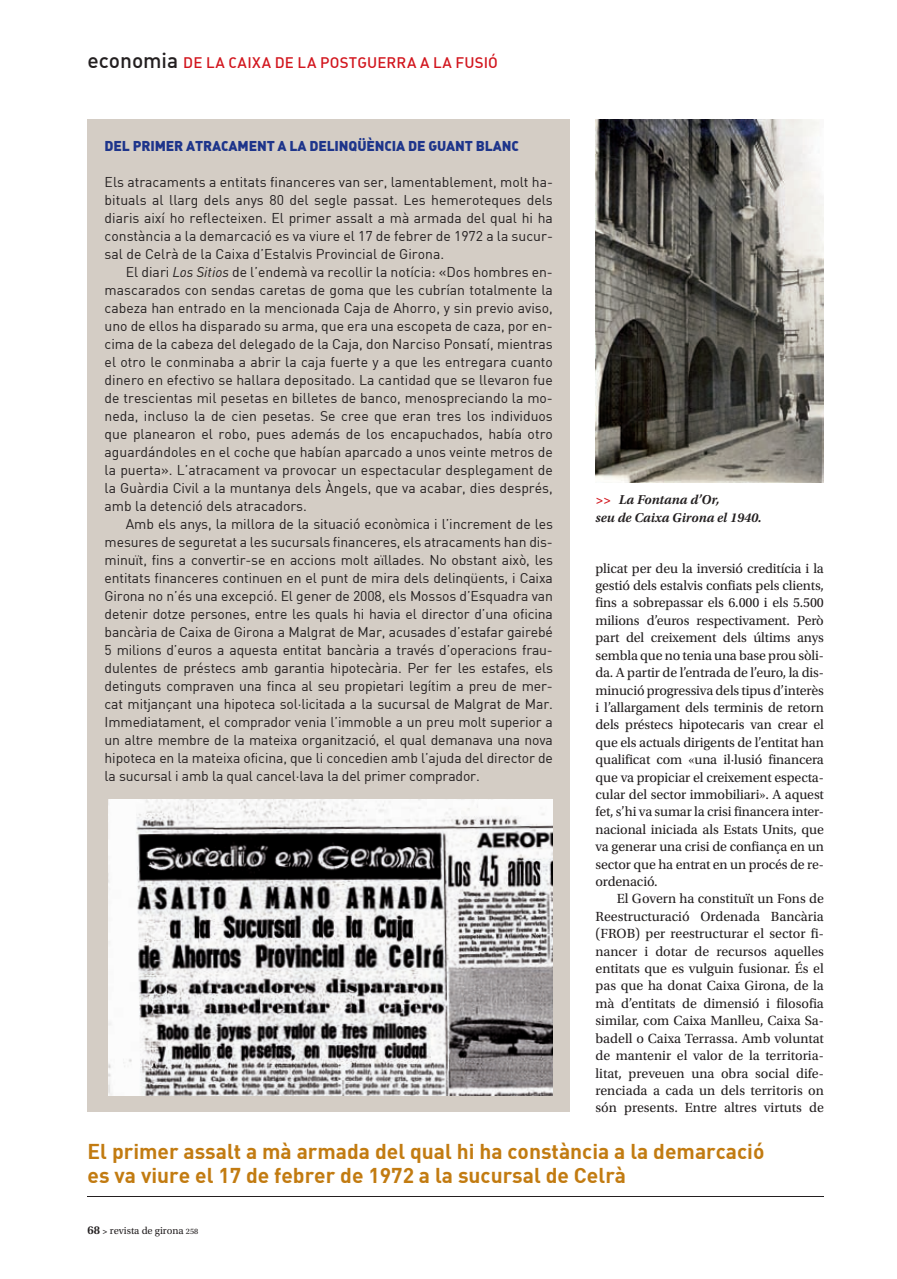
<style>
.page{position:relative;width:897px;height:1279px;background:#fff}
.page>*{position:absolute;margin:0;border:0;box-sizing:border-box;transform-origin:0 0}
.t1{font:21px/24px "DIN Bold";color:#c27b11}
.t2{font:15px "DIN Medium Alternate";letter-spacing:.015em;color:#d2161e}
.t3{font:13.95px/18px "DIN";color:#231f20;text-align:justify}
.t4{font:13.95px/17.4px "Utopia Std";letter-spacing:-.01em;color:#231f20;text-align:justify}
.t5{font:13.95px "DIN Black Alternate";letter-spacing:-.01em;color:#1e358b}
.t6{font:italic 600 13.5px/17.4px "Utopia Std";color:#231f20}
.t7{font:10.5px "Utopia Std";color:#231f20}
.s1{font-size:21px;color:#231f20}
.s2{font-style:italic}
.s3{color:#d2161e}
.s4{font-weight:600;font-size:12px}
.s5{font-weight:600;font-size:9px}
.s6{font-size:8.25px}
</style>
<div class="page">
<div style="left:88px;top:119px;width:481px;height:992px;background:#d4cdc5"></div>
<img style="left:108px;top:799px;width:444px;height:295px">
<hr style="left:88px;top:1195px;width:735px;height:1px;background:#231f20">
<img style="left:595px;top:120px;width:228px;height:362px">
<p class="t2" style="left:88px;top:53px;width:411px"><span class="s1">economia</span> DE LA CAIXA DE LA POSTGUERRA A LA FUSIÓ</p>
<p class="t5" style="left:105px;top:137px;width:415px">DEL PRIMER ATRACAMENT A LA DELINQÜÈNCIA DE GUANT BLANC</p>
<p class="t3" style="left:105px;top:173px;width:449px">Els atracaments a entitats financeres van ser, lamentablement, molt ha&shy;bituals al llarg dels anys 80 del segle passat. Les hemeroteques dels diaris així ho reflecteixen. El primer assalt a mà armada del qual hi ha constància a la demarcació es va viure el 17 de febrer de 1972 a la sucur&shy;sal de Celrà de la Caixa d’Estalvis Provincial de Girona.</p>
<p class="t3" style="left:105px;top:262px;width:449px;text-indent:21px">El diari <span class="s2">Los Sitios</span> de l’endemà va recollir la notícia: «Dos hombres en&shy;mascarados con sendas caretas de goma que les cubrían totalmente la cabeza han entrado en la mencionada Caja de Ahorro, y sin previo aviso, uno de ellos ha disparado su arma, que era una escopeta de caza, por en&shy;cima de la cabeza del delegado de la Caja, don Narciso Ponsatí, mientras el otro le conminaba a abrir la caja fuerte y a que les entregara cuanto dinero en efectivo se hallara depositado. La cantidad que se llevaron fue de trescientas mil pesetas en billetes de banco, menospreciando la mo&shy;neda, incluso la de cien pesetas. Se cree que eran tres los individuos que planearon el robo, pues además de los encapuchados, había otro aguardándoles en el coche que habían aparcado a unos veinte metros de la puerta». L’atracament va provocar un espectacular desplegament de la Guàrdia Civil a la muntanya dels Àngels, que va acabar, dies després, amb la detenció dels atracadors.</p>
<p class="t3" style="left:105px;top:514px;width:449px;text-indent:21px">Amb els anys, la millora de la situació econòmica i l’increment de les mesures de seguretat a les sucursals financeres, els atracaments han dis&shy;minuït, fins a convertir-se en accions molt aïllades. No obstant això, les entitats financeres continuen en el punt de mira dels delinqüents, i Caixa Girona no n’és una excepció. El gener de 2008, els Mossos d’Esquadra van detenir dotze persones, entre les quals hi havia el director d’una oficina bancària de Caixa de Girona a Malgrat de Mar, acusades d’estafar gairebé 5 milions d’euros a aquesta entitat bancària a través d’operacions frau&shy;dulentes de préstecs amb garantia hipotecària. Per fer les estafes, els detinguts compraven una finca al seu propietari legítim a preu de mer&shy;cat mitjançant una hipoteca sol·licitada a la sucursal de Malgrat de Mar.<br>Immediatament, el comprador venia l’immoble a un preu molt superior a un altre membre de la mateixa organització, el qual demanava una nova hipoteca en la mateixa oficina, que li concedien amb l’ajuda del director de la sucursal i amb la qual cancel·lava la del primer comprador.</p>
<p class="t6" style="left:595px;top:491px;width:167px"><span class="s3">&gt;&gt;</span> La Fontana d’Or,<br>seu de Caixa Girona el 1940.</p>
<p class="t4" style="left:595px;top:559px;width:230px">plicat per deu la inversió creditícia i la gestió dels estalvis confiats pels clients, fins a sobrepassar els 6.000 i els 5.500 milions d’euros respectivament. Però part del creixement dels últims anys sembla que no tenia una base prou sòli&shy;da. A partir de l’entrada de l’euro, la dis&shy;minució progressiva dels tipus d’interès i l’allargament dels terminis de retorn dels préstecs hipotecaris van crear el que els actuals dirigents de l’entitat han qualificat com «una il·lusió financera que va propiciar el creixement especta&shy;cular del sector immobiliari». A aquest fet, s’hi va sumar la crisi financera inter&shy;nacional iniciada als Estats Units, que va generar una crisi de confiança en un sector que ha entrat en un procés de re&shy;ordenació.</p>
<p class="t4" style="left:595px;top:890px;width:230px;text-indent:21px">El Govern ha constituït un Fons de Reestructuració Ordenada Bancària (FROB) per reestructurar el sector fi&shy;nancer i dotar de recursos aquelles entitats que es vulguin fusionar. És el pas que ha donat Caixa Girona, de la mà d’entitats de dimensió i filosofia similar, com Caixa Manlleu, Caixa Sa&shy;badell o Caixa Terrassa. Amb voluntat de mantenir el valor de la territoria&shy;litat, preveuen una obra social dife&shy;renciada a cada un dels territoris on són presents. Entre altres virtuts de</p>
<h1 class="t1" style="left:88px;top:1138px;width:678px">El primer assalt a mà armada del qual hi ha constància a la demarcació es va viure el 17 de febrer de 1972 a la sucursal de Celrà</h1>
<p class="t7" style="left:88px;top:1224px;width:112px"><span class="s4">68</span> <span class="s5">&gt;</span> revista de girona <span class="s6">258</span></p>
</div>
